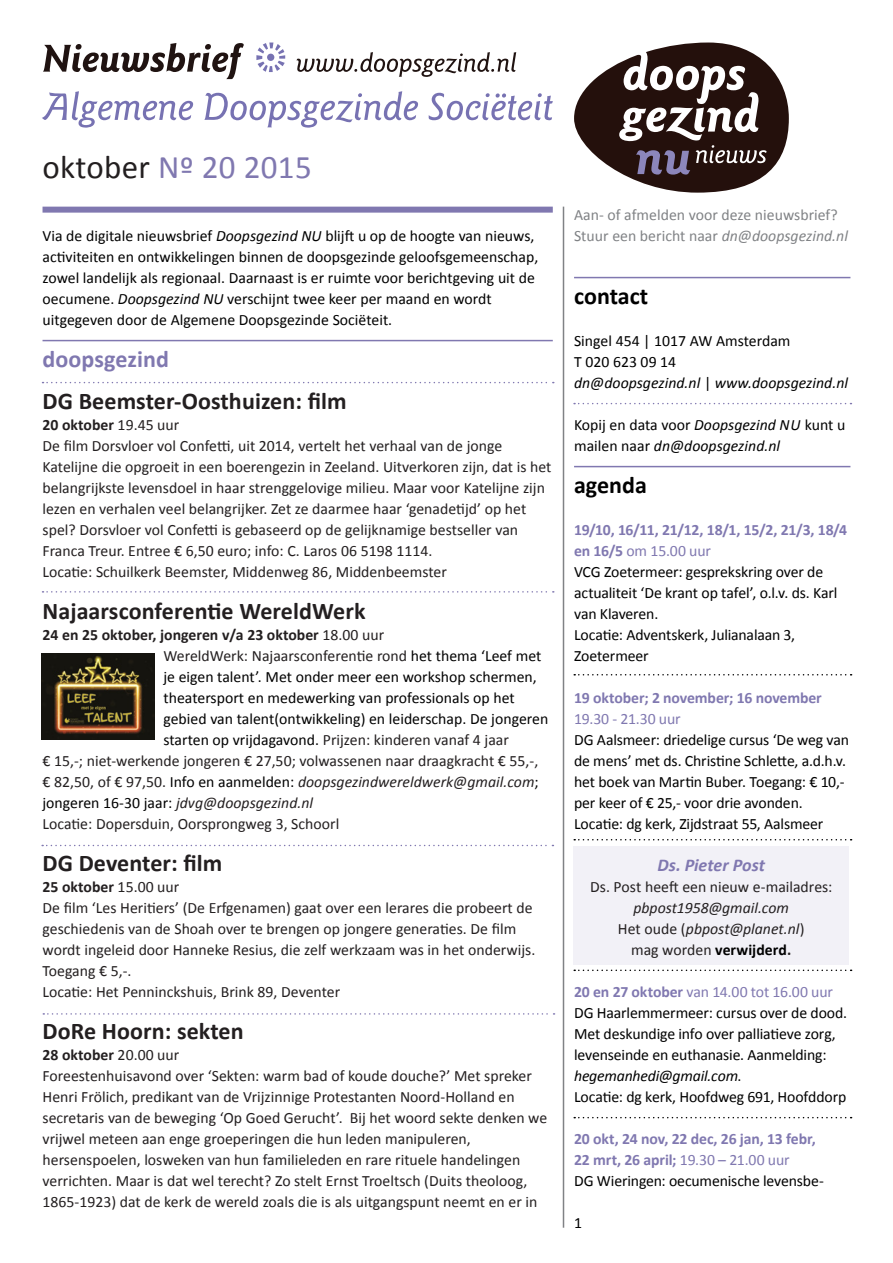
<style>
.page{position:relative;width:893px;height:1263px;background:#fff}
.page>*{position:absolute;margin:0;border:0;box-sizing:border-box;transform-origin:0 0}
.t1{font:33px "Calibri";letter-spacing:.01em;color:#8078b0}
.kopje_vet{font:700 24px "Calibri";letter-spacing:.005em;color:#231f20}
.kopje{font:700 24px "Calibri";color:#000}
.kopje_vet-2{font:700 24px "Calibri";letter-spacing:.005em;color:#8078b0}
.plat{font:italic 700 18px "Calibri";letter-spacing:-.005em;color:#8078b0}
.plat-2{font:15.75px/21px "Calibri";color:#231f20}
.plat-3{font:15.75px/21px "Calibri";color:#000}
.Default{font:15.75px/21px "Calibri";letter-spacing:-.01em;color:#000}
.Default-2{font:700 15.75px/21px "Calibri";letter-spacing:-.005em;color:#8078b0}
.plat-4{font:italic 15.75px/21px "Calibri";color:#231f20}
.plat-5{font:700 15.75px "Calibri";color:#231f20}
.plat_grijs{font:15.75px "Calibri";color:#808285}
.plat-6{font:italic 15.75px "Calibri";color:#000}
.Default-3{font:15.75px "Calibri";letter-spacing:-.01em;color:#8078b0}
.plat-7{font:700 15.75px "Calibri";letter-spacing:.005em;color:#000}
.s1{color:#231f20}
.s2{font-style:italic}
.s3{font-weight:400}
.s4{font-style:normal}
.s5{font-style:normal;color:#000}
.s6{font-weight:400;color:#231f20}
.s7{font-weight:700}
</style>
<div class="page">
<div style="left:43px;top:207px;width:510px;height:6px;background:#8078b0"></div>
<hr style="left:574px;top:277px;width:276px;height:1px;background:#8078b0">
<svg style="left:574px;top:403px;width:277px;height:1px"></svg>
<hr style="left:574px;top:466px;width:276px;height:1px;background:#8078b0">
<hr style="left:43px;top:340px;width:510px;height:1px;background:#8078b0">
<svg style="left:43px;top:382px;width:511px;height:1px"></svg>
<hr style="left:563px;top:207px;width:1px;height:1021px;background:#808285">
<svg style="left:574px;top:43px;width:215px;height:150px"></svg>
<svg style="left:43px;top:43px;width:201px;height:36px"></svg>
<svg style="left:42px;top:91px;width:151px;height:37px"></svg>
<svg style="left:204px;top:91px;width:214px;height:37px"></svg>
<svg style="left:429px;top:93px;width:124px;height:27px"></svg>
<svg style="left:296px;top:52px;width:220px;height:25px"></svg>
<svg style="left:256px;top:43px;width:29px;height:29px"></svg>
<svg style="left:574px;top:674px;width:278px;height:1px"></svg>
<svg style="left:574px;top:1117px;width:278px;height:1px"></svg>
<svg style="left:43px;top:591px;width:511px;height:2px"></svg>
<svg style="left:42px;top:845px;width:511px;height:1px"></svg>
<svg style="left:43px;top:1013px;width:512px;height:2px"></svg>
<img style="left:42px;top:654px;width:113px;height:86px">
<div style="left:573px;top:846px;width:276px;height:119px;background:#f2f1f7"></div>
<svg style="left:574px;top:969px;width:278px;height:2px"></svg>
<svg style="left:574px;top:839px;width:278px;height:1px"></svg>
<p class="t1" style="left:43px;top:146px;width:271px"><span class="s1">oktober</span> Nº 20 2015</p>
<p class="plat-3" style="left:43px;top:225px;width:497px">Via de digitale nieuwsbrief <span class="s2">Doopsgezind NU</span> blijft u op de hoogte van nieuws, activiteiten en ontwikkelingen binnen de doopsgezinde geloofsgemeenschap, zowel landelijk als regionaal. Daarnaast is er ruimte voor berichtgeving uit de oecumene. <span class="s2">Doopsgezind NU</span> verschijnt twee keer per maand en wordt uitgegeven door de Algemene Doopsgezinde Sociëteit.</p>
<p class="kopje_vet-2" style="left:43px;top:343px;width:128px">doopsgezind</p>
<p class="kopje_vet" style="left:43px;top:385px;width:306px">DG Beemster-Oosthuizen: film</p>
<p class="plat-5" style="left:43px;top:414px;width:138px">20 oktober <span class="s3">19.45 uur</span></p>
<p class="plat-2" style="left:43px;top:435px;width:510px">De film Dorsvloer vol Confetti, uit 2014, vertelt het verhaal van de jonge Katelijne die opgroeit in een boerengezin in Zeeland. Uitverkoren zijn, dat is het belangrijkste levensdoel in haar strenggelovige milieu. Maar voor Katelijne zijn lezen en verhalen veel belangrijker. Zet ze daarmee haar ‘genadetijd’ op het spel? Dorsvloer vol Confetti is gebaseerd op de gelijknamige bestseller van Franca Treur. Entree € 6,50 euro; info: C. Laros 06 5198 1114.</p>
<p class="plat-2" style="left:43px;top:561px;width:406px">Locatie: Schuilkerk Beemster, Middenweg 86, Middenbeemster</p>
<p class="kopje_vet" style="left:43px;top:595px;width:324px">Najaarsconferentie WereldWerk</p>
<p class="plat-5" style="left:43px;top:624px;width:343px">24 en 25 oktober, jongeren v/a 23 oktober <span class="s3">18.00 uur</span></p>
<p class="plat-3" style="left:163px;top:645px;width:386px"><span class="s1">WereldWerk: Najaarsconferentie rond</span> het thema ‘Leef met je eigen talent’. Met onder meer een workshop schermen, theatersport en medewerking van professionals op het gebied van talent(ontwikkeling) en leiderschap. De jongeren starten op vrijdagavond. <span class="s1">Prijzen: kinderen vanaf 4 jaar</span></p>
<p class="plat-2" style="left:43px;top:750px;width:497px">€ 15,-; niet-werkende jongeren € 27,50; volwassenen naar draagkracht € 55,-,</p>
<p class="plat-4" style="left:43px;top:770px;width:498px"><span class="s4">€ 82,50, of € 97,50.</span> <span class="s5">Info en aanmelden:</span> doopsgezindwereldwerk@gmail.com<span class="s5">; jongeren 16-30 jaar:</span> jdvg@doopsgezind.nl</p>
<p class="plat-2" style="left:43px;top:813px;width:298px">Locatie: Dopersduin, Oorsprongweg 3, Schoorl</p>
<p class="kopje_vet" style="left:43px;top:847px;width:181px">DG Deventer: film</p>
<p class="plat-5" style="left:43px;top:876px;width:138px">25 oktober <span class="s3">15.00 uur</span></p>
<p class="plat-2" style="left:43px;top:897px;width:494px">De film ‘Les Heritiers’ (De Erfgenamen) gaat over een lerares die probeert de geschiedenis van de Shoah over te brengen op jongere generaties. De film wordt ingeleid door Hanneke Resius, die zelf werkzaam was in het onderwijs.<br>Toegang € 5,-.</p>
<p class="plat-2" style="left:43px;top:981px;width:299px">Locatie: Het Penninckshuis, Brink 89, Deventer</p>
<p class="kopje_vet" style="left:43px;top:1015px;width:203px">DoRe Hoorn: sekten</p>
<p class="plat-5" style="left:43px;top:1044px;width:138px">28 oktober <span class="s3">20.00 uur</span></p>
<p class="plat-2" style="left:43px;top:1065px;width:506px">Foreestenhuisavond over ‘Sekten: warm bad of koude douche?’ Met spreker Henri Frölich, predikant van de Vrijzinnige Protestanten Noord-Holland en secretaris van de beweging ‘Op Goed Gerucht’. Bij het woord sekte denken we vrijwel meteen aan enge groeperingen die hun leden manipuleren, hersenspoelen, losweken van hun familieleden en rare rituele handelingen verrichten. Maar is dat wel terecht? Zo stelt Ernst Troeltsch (Duits theoloog, 1865-1923) dat de kerk de wereld zoals die is als uitgangspunt neemt en er in</p>
<p class="plat_grijs" style="left:574px;top:204px;width:265px">Aan- of afmelden voor deze nieuwsbrief?</p>
<p class="plat_grijs" style="left:574px;top:225px;width:275px">Stuur een bericht naar <span class="s2">dn@doopsgezind.nl</span></p>
<p class="kopje" style="left:574px;top:280px;width:76px">contact</p>
<p class="plat-3" style="left:574px;top:330px;width:218px">Singel 454 | 1017 AW Amsterdam</p>
<p class="plat-3" style="left:574px;top:351px;width:104px">T 020 623 09 14</p>
<p class="plat-6" style="left:574px;top:372px;width:275px">dn@doopsgezind.nl <span class="s4">|</span> www.doopsgezind.nl</p>
<p class="plat-3" style="left:574px;top:414px;width:273px">Kopij en data voor <span class="s2">Doopsgezind NU</span> kunt u mailen naar <span class="s2">dn@doopsgezind.nl</span></p>
<p class="kopje" style="left:574px;top:469px;width:74px">agenda</p>
<p class="Default-2" style="left:574px;top:519px;width:275px">19/10, 16/11, 21/12, 18/1, 15/2, 21/3, 18/4 en 16/5 <span class="s3">om 15.00 uur</span></p>
<p class="Default" style="left:574px;top:561px;width:265px">VCG Zoetermeer: gesprekskring over de actualiteit ‘De krant op tafel’, o.l.v. ds. Karl van Klaveren.</p>
<p class="Default" style="left:574px;top:624px;width:223px">Locatie: Adventskerk, Julianalaan 3,<br>Zoetermeer</p>
<p class="Default-2" style="left:574px;top:687px;width:249px">19 oktober; 2 november; 16 november<br><span class="s3">19.30 - 21.30 uur</span></p>
<p class="Default" style="left:574px;top:729px;width:277px">DG Aalsmeer: driedelige cursus ‘De weg van de mens’ met ds. Christine Schlette, a.d.h.v. het boek van Martin Buber. Toegang: € 10,- per keer of € 25,- voor drie avonden.</p>
<p class="Default" style="left:574px;top:813px;width:251px">Locatie: dg kerk, Zijdstraat 55, Aalsmeer</p>
<p class="plat" style="left:657px;top:853px;width:109px">Ds. Pieter Post</p>
<p class="plat-2" style="left:590px;top:876px;width:244px;text-align:center">Ds. Post heeft een nieuw e-mailadres: <span class="s2">pbpost1958@gmail.com</span></p>
<p class="plat-4" style="left:618px;top:917px;width:188px"><span class="s4">Het oude (</span>pbpost@planet.nl<span class="s4">)</span></p>
<p class="plat-7" style="left:631px;top:939px;width:162px"><span class="s6">mag worden</span> verwijderd<span class="s1">.</span></p>
<p class="Default-3" style="left:574px;top:981px;width:260px"><span class="s7">20 en 27 oktober</span> van 14.00 tot 16.00 uur</p>
<p class="Default" style="left:574px;top:1002px;width:275px">DG Haarlemmermeer: cursus over de dood.<br>Met deskundige info over palliatieve zorg, levenseinde en euthanasie. Aanmelding: <span class="s2">hegemanhedi@gmail.com</span>.</p>
<p class="Default" style="left:574px;top:1086px;width:274px">Locatie: dg kerk, Hoofdweg 691, Hoofddorp</p>
<p class="Default-2" style="left:574px;top:1128px;width:243px">20 okt, 24 nov, 22 dec, 26 jan, 13 febr,</p>
<p class="Default-2" style="left:574px;top:1149px;width:217px">22 mrt, 26 april; <span class="s3">19.30 – 21.00 uur</span></p>
<p class="Default" style="left:574px;top:1170px;width:251px">DG Wieringen: oecumenische levensbe-</p>
<p class="plat-3" style="left:574px;top:1212px;width:9px">1</p>
</div>
